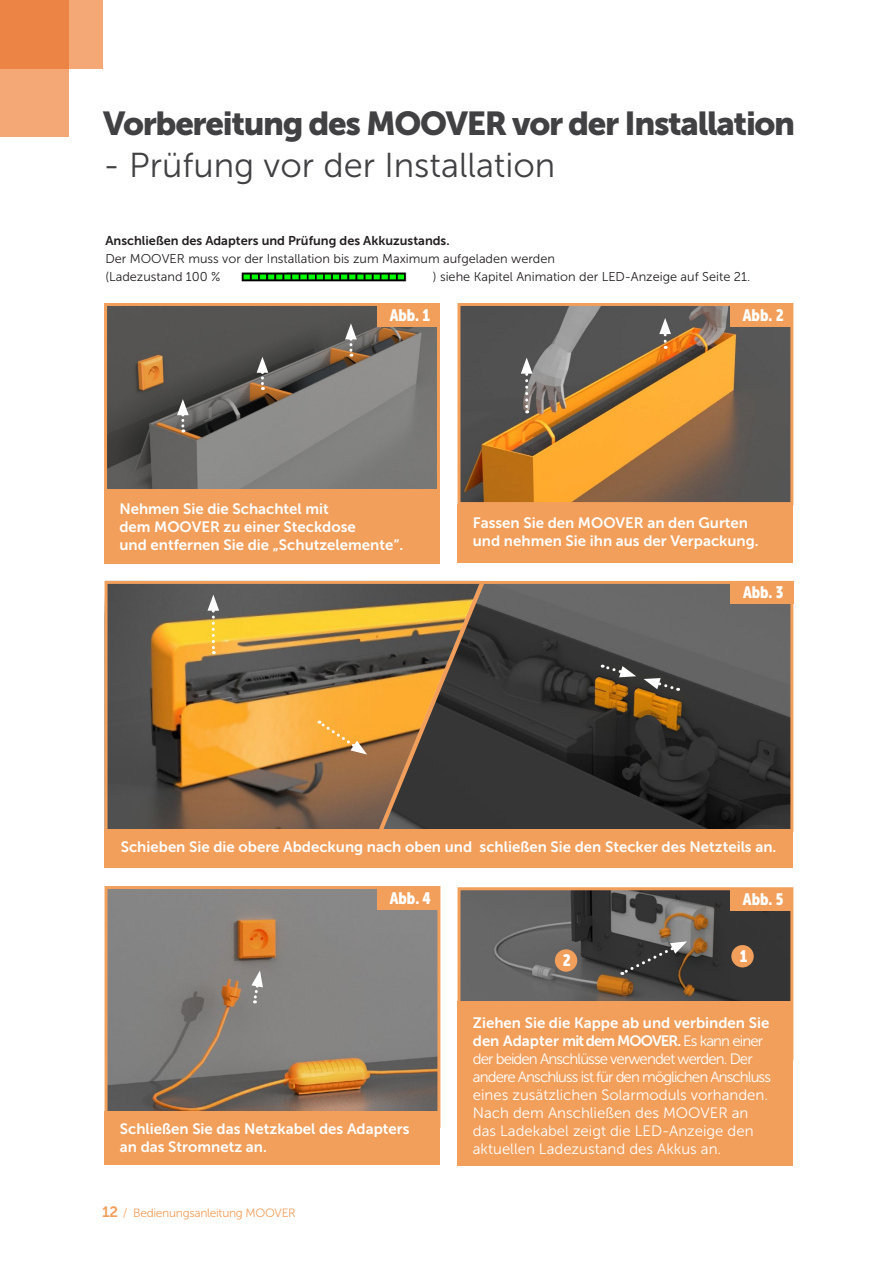
<style>
.page{position:relative;width:893px;height:1263px;background:#fff}
.page>*{position:absolute;margin:0;border:0;box-sizing:border-box;transform-origin:0 0}
.t1{font:34.5px "Museo Sans 300";color:#414042}
.t2{font:33px "Museo Sans 900";letter-spacing:-.04em;color:#414042}
.t3{font:16.5px "Museo Sans Cond 900";color:#fff}
.t4{font:15px/18px "Museo Sans 700";color:#fff}
.t5{font:15px/18px "Museo Sans 300";color:#fff}
.t6{font:12.75px/18px "Museo Sans 300";color:#231f20}
.t7{font:12.75px "Museo Sans 700";color:#231f20}
.t8{font:12px "Museo Sans 300";letter-spacing:-.025em;color:#f39f5c}
.s1{font-family:"Museo Sans 700";font-size:15px}
.s2{font-family:"Museo Sans 300"}
</style>
<div class="page">
<svg style="left:104px;top:886px;width:337px;height:243px;background:#8a7f75"></svg>
<div style="left:0;top:0;width:103px;height:68px;background:#f3a875"></div>
<svg style="left:0;top:0;width:69px;height:137px;background:#ef955d"></svg>
<img style="left:241px;top:273px;width:166px;height:9px">
<svg style="left:104px;top:303px;width:336px;height:186px;background:#716b64"></svg>
<svg style="left:457px;top:303px;width:337px;height:204px;background:#937148"></svg>
<div style="left:377px;top:304px;width:63px;height:23px;background:#f39f5c"></div>
<div style="left:730px;top:304px;width:63px;height:23px;background:#f39f5c"></div>
<div style="left:104px;top:489px;width:336px;height:74px;background:#f39f5c"></div>
<div style="left:458px;top:504px;width:335px;height:59px;background:#f39f5c"></div>
<svg style="left:521px;top:358px;width:12px;height:55px"></svg>
<svg style="left:257px;top:357px;width:11px;height:33px"></svg>
<svg style="left:251px;top:970px;width:12px;height:33px"></svg>
<svg style="left:177px;top:399px;width:12px;height:33px"></svg>
<svg style="left:345px;top:323px;width:12px;height:34px"></svg>
<svg style="left:659px;top:318px;width:12px;height:31px"></svg>
<div style="left:731px;top:582px;width:63px;height:22px;background:#f39f5c"></div>
<img style="left:488px;top:585px;width:301px;height:243px">
<img style="left:109px;top:585px;width:208px;height:243px">
<div style="left:105px;top:581px;width:688px;height:251px;border:3px solid #f39f5c"></div>
<svg style="left:202px;top:595px;width:17px;height:86px"></svg>
<svg style="left:317px;top:581px;width:171px;height:248px;background:#83683f"></svg>
<div style="left:105px;top:829px;width:688px;height:39px;background:#f39f5c"></div>
<div style="left:730px;top:582px;width:63px;height:22px;background:#f39f5c"></div>
<div style="left:377px;top:887px;width:63px;height:23px;background:#f39f5c"></div>
<div style="left:105px;top:1111px;width:335px;height:53px;background:#f39f5c"></div>
<svg style="left:457px;top:887px;width:337px;height:175px;background:#5e5851"></svg>
<div style="left:730px;top:888px;width:63px;height:23px;background:#f39f5c"></div>
<div style="left:458px;top:1001px;width:335px;height:165px;background:#f39f5c"></div>
<svg style="left:621px;top:941px;width:66px;height:35px;background:#464544"></svg>
<svg style="left:644px;top:678px;width:50px;height:72px;background:#5e492b"></svg>
<svg style="left:601px;top:663px;width:35px;height:14px"></svg>
<div style="left:731px;top:945px;width:23px;height:22px;background:#f39f5c;border-radius:50%"></div>
<div style="left:555px;top:949px;width:22px;height:23px;background:#f39f5c;border-radius:50%"></div>
<h2 class="t2" style="left:103px;top:105px;width:694px">Vorbereitung des MOOVER vor der Installation</h2>
<h1 class="t1" style="left:103px;top:146px;width:454px">- Prüfung vor der Installation</h1>
<p class="t7" style="left:105px;top:234px;width:346px">Anschließen des Adapters und Prüfung des Akkuzustands.</p>
<p class="t6" style="left:105px;top:250px;width:451px">Der MOOVER muss vor der Installation bis zum Maximum aufgeladen werden (Ladezustand 100 %</p>
<p class="t6" style="left:433px;top:268px;width:319px">) siehe Kapitel Animation der LED-Anzeige auf Seite 21.</p>
<p class="t3" style="left:390px;top:306px;width:42px">Abb. 1</p>
<p class="t3" style="left:743px;top:306px;width:42px">Abb. 2</p>
<p class="t4" style="left:119px;top:500px;width:285px">Nehmen Sie die Schachtel mit<br>dem MOOVER zu einer Steckdose<br>und entfernen Sie die „Schutzelemente“.</p>
<p class="t4" style="left:473px;top:514px;width:287px">Fassen Sie den MOOVER an den Gurten und nehmen Sie ihn aus der Verpackung.</p>
<p class="t3" style="left:744px;top:583px;width:42px">Abb. 3</p>
<p class="t4" style="left:121px;top:838px;width:657px">Schieben Sie die obere Abdeckung nach oben und schließen Sie den Stecker des Netzteils an.</p>
<p class="t3" style="left:390px;top:889px;width:43px">Abb. 4</p>
<p class="t3" style="left:743px;top:890px;width:42px">Abb. 5</p>
<p class="t4" style="left:120px;top:1120px;width:291px">Schließen Sie das Netzkabel des Adapters an das Stromnetz an.</p>
<p class="t8" style="left:102px;top:1206px;width:195px"><span class="s1">12</span> / Bedienungsanleitung MOOVER</p>
<p class="t3" style="left:563px;top:951px;width:10px">2</p>
<p class="t3" style="left:740px;top:947px;width:9px">1</p>
<p class="t4" style="left:473px;top:1014px;width:298px">Ziehen Sie die Kappe ab und verbinden Sie den Adapter mit dem MOOVER. <span class="s2">Es kann einer</span></p>
<p class="t5" style="left:473px;top:1050px;width:300px">der beiden Anschlüsse verwendet werden. Der andere Anschluss ist für den möglichen Anschluss eines zusätzlichen Solarmoduls vorhanden.<br>Nach dem Anschließen des MOOVER an das Ladekabel zeigt die LED-Anzeige den aktuellen Ladezustand des Akkus an.</p>
</div>
